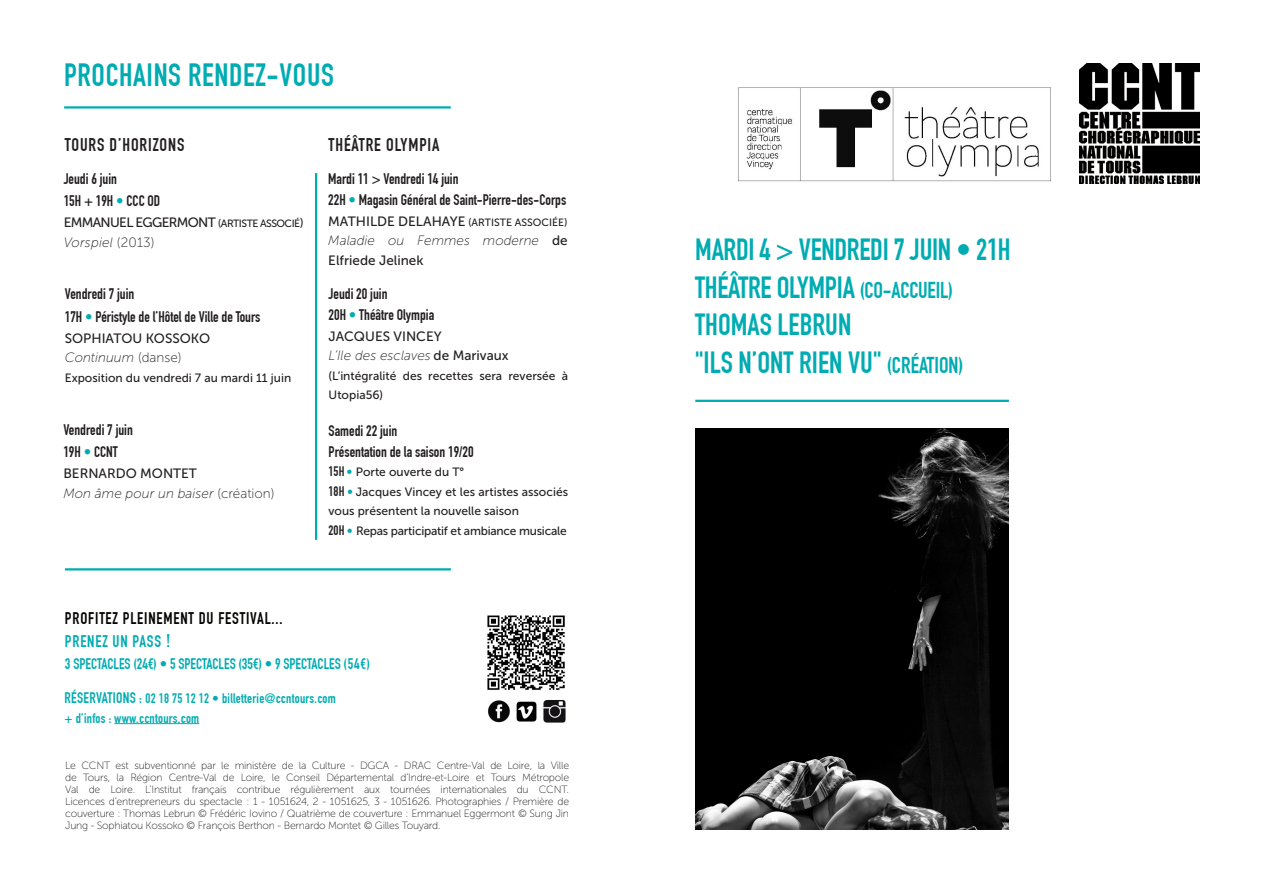
<style>
.page{position:relative;width:1263px;height:893px;background:#fff}
.page>*{position:absolute;margin:0;border:0;box-sizing:border-box;transform-origin:0 0}
.Genres___calendrier{font:700 31.5px "DIN Condensed";letter-spacing:.02em;color:#00acb2}
.texte_presentation{font:700 30px "DIN Condensed";letter-spacing:-.01em;color:#00acb2}
.Genres___calendrier-2{font:700 18px "DIN Condensed";letter-spacing:.05em;color:#231f20}
.DATE_NOIR{font:700 16.5px "DIN Condensed";letter-spacing:.05em;color:#040503}
.DATE_NOIR-2{font:700 16.5px "DIN Condensed";letter-spacing:.05em;color:#00acb2}
.Genres___calendrier-3{font:700 15px "DIN Condensed";color:#231f20}
.DATE_NOIR-3{font:700 15px "DIN Condensed";color:#231f20}
.DATE_NOIR-4{font:700 15px "DIN Condensed";color:#00acb2}
.DATE_NOIR-5{font:700 13.5px "DIN Condensed";letter-spacing:.02em;color:#00acb2}
.Genres___calendrier-4{font:italic 13.5px/19.5px "Museo Sans 100";color:#231f20}
.DATE_NOIR-6{font:italic 13.5px "Museo Sans 100";color:#231f20}
.DATE_NOIR-7{font:13.5px "Museo Sans 500";letter-spacing:-.05em;color:#231f20}
.DATE_NOIR-8{font:13.5px "Museo Sans 500";color:#231f20}
.Genres___calendrier-5{font:13.5px "Museo Sans 500";color:#231f20}
.Genres___calendrier-6{font:12px/19.5px "Museo Sans 500";color:#231f20}
.Genres___calendrier-7{font:12px "Museo Sans 500";letter-spacing:-.02em;color:#231f20}
.DATE_NOIR-9{font:12px "Museo Sans 500";color:#231f20}
.Distribution{font:10.5px/12px "Museo Sans 100";letter-spacing:-.02em;color:#231f20;text-align:justify}
.Genres___calendrier-8{font:10.5px "Museo Sans 500";color:#231f20}
.s1{color:#00acb2}
.s2{font-size:10.5px}
.s3{font-size:12px}
.s4{font-style:normal}
.s5{font-size:13.5px}
.s6{font-family:"Museo Sans 500";font-style:normal}
.s7{font-family:"DIN Condensed";font-weight:700;font-size:13.5px}
.s8{font-family:"DIN Condensed";font-weight:700;color:#00acb2}
.s9{font-size:18px}
.s10{font-size:15px}
.s11{font-size:22.5px}
</style>
<div class="page">
<hr style="left:695px;top:400px;width:314px;height:2px;background:#00acb2">
<hr style="left:114px;top:723px;width:85px;height:1px;background:#00acb2">
<hr style="left:64px;top:106px;width:387px;height:3px;background:#00acb2">
<img style="left:1080px;top:64px;width:119px;height:119px">
<hr style="left:65px;top:568px;width:386px;height:2px;background:#00acb2">
<img style="left:487px;top:615px;width:78px;height:75px">
<img style="left:695px;top:428px;width:314px;height:402px">
<img style="left:738px;top:87px;width:314px;height:95px">
<img style="left:488px;top:700px;width:22px;height:23px">
<img style="left:516px;top:700px;width:50px;height:23px">
<hr style="left:315px;top:173px;width:2px;height:367px;background:#00acb2">
<p class="Genres___calendrier" style="left:64px;top:57px;width:271px">PROCHAINS RENDEZ-VOUS</p>
<p class="Genres___calendrier-2" style="left:65px;top:134px;width:121px">TOURS D’HORIZONS</p>
<p class="Genres___calendrier-2" style="left:329px;top:134px;width:112px">THÉÂTRE OLYMPIA</p>
<p class="DATE_NOIR-3" style="left:64px;top:170px;width:55px">Jeudi 6 juin</p>
<p class="DATE_NOIR-3" style="left:64px;top:192px;width:98px">15H + 19H <span class="s1">•</span> CCC OD</p>
<p class="DATE_NOIR-7" style="left:64px;top:215px;width:242px">EMMANUEL EGGERMONT <span class="s2">(ARTISTE ASSOCIÉ</span><span class="s3">)</span></p>
<p class="DATE_NOIR-6" style="left:64px;top:235px;width:92px">Vorspiel <span class="s4">(2013)</span></p>
<p class="DATE_NOIR-3" style="left:65px;top:285px;width:71px">Vendredi 7 juin</p>
<p class="DATE_NOIR-3" style="left:65px;top:308px;width:197px">17H <span class="s1">•</span> Péristyle de l’Hôtel de Ville de Tours</p>
<p class="DATE_NOIR-8" style="left:65px;top:331px;width:147px">SOPHIATOU KOSSOKO</p>
<p class="DATE_NOIR-6" style="left:65px;top:350px;width:118px">Continuum <span class="s4">(danse)</span></p>
<p class="DATE_NOIR-9" style="left:65px;top:371px;width:228px">Exposition du vendredi 7 au mardi 11 juin</p>
<p class="DATE_NOIR-3" style="left:63px;top:421px;width:71px">Vendredi 7 juin</p>
<p class="DATE_NOIR-3" style="left:63px;top:443px;width:56px">19H <span class="s1">•</span> CCNT</p>
<p class="DATE_NOIR-8" style="left:63px;top:466px;width:135px">BERNARDO MONTET</p>
<p class="DATE_NOIR-6" style="left:63px;top:486px;width:213px">Mon âme pour un baiser <span class="s4">(création)</span></p>
<p class="Genres___calendrier-3" style="left:328px;top:170px;width:132px">Mardi 11 &gt; Vendredi 14 juin</p>
<p class="Genres___calendrier-3" style="left:328px;top:191px;width:240px">22H <span class="s1">•</span> Magasin Général de Saint-Pierre-des-Corps</p>
<p class="Genres___calendrier-8" style="left:328px;top:216px;width:241px"><span class="s5">MATHILDE DELAHAYE</span> (ARTISTE ASSOCIÉE)</p>
<p class="Genres___calendrier-4" style="left:328px;top:231px;width:241px">Maladie ou Femmes moderne <span class="s6">de<br>Elfriede Jelinek</span></p>
<p class="Genres___calendrier-3" style="left:329px;top:285px;width:60px">Jeudi 20 juin</p>
<p class="Genres___calendrier-3" style="left:329px;top:306px;width:107px">20H <span class="s1">•</span> Théâtre Olympia</p>
<p class="Genres___calendrier-5" style="left:329px;top:329px;width:115px">JACQUES VINCEY</p>
<p class="Genres___calendrier-4" style="left:329px;top:346px;width:182px">L’Ile des esclaves <span class="s6">de Marivaux</span></p>
<p class="Genres___calendrier-6" style="left:329px;top:366px;width:241px">(L’intégralité des recettes sera reversée à<br>Utopia56)</p>
<p class="Genres___calendrier-3" style="left:329px;top:421px;width:70px">Samedi 22 juin</p>
<p class="Genres___calendrier-3" style="left:329px;top:442px;width:147px">Présentation de la saison 19/20</p>
<p class="Genres___calendrier-6" style="left:329px;top:462px;width:137px"><span class="s7">15H</span> <span class="s8">•</span> Porte ouverte du T°</p>
<p class="Genres___calendrier-6" style="left:329px;top:482px;width:241px"><span class="s7">18H</span> <span class="s8">•</span> Jacques Vincey et les artistes associés vous présentent la nouvelle saison</p>
<p class="Genres___calendrier-7" style="left:329px;top:524px;width:240px"><span class="s7">20H</span> <span class="s8">•</span> Repas participatif et ambiance musicale</p>
<p class="DATE_NOIR" style="left:65px;top:609px;width:219px">PROFITEZ PLEINEMENT DU FESTIVAL...</p>
<p class="DATE_NOIR-2" style="left:65px;top:631px;width:107px">PRENEZ UN PASS <span class="s9">!</span></p>
<p class="DATE_NOIR-4" style="left:65px;top:655px;width:307px">3 SPECTACLES (24€) • 5 SPECTACLES (35€) • 9 SPECTACLES (54€)</p>
<p class="DATE_NOIR-5" style="left:65px;top:690px;width:273px"><span class="s10">RÉSERVATIONS :</span> 02 18 75 12 12 • billetterie@ccntours.com</p>
<p class="DATE_NOIR-5" style="left:65px;top:710px;width:136px">+ d’infos : www.ccntours.com</p>
<p class="Distribution" style="left:65px;top:760px;width:505px">Le CCNT est subventionné par le ministère de la Culture - DGCA - DRAC Centre-Val de Loire, la Ville de Tours, la Région Centre-Val de Loire, le Conseil Départemental d’Indre-et-Loire et Tours Métropole Val de Loire. L’Institut français contribue régulièrement aux tournées internationales du CCNT.<br>Licences d’entrepreneurs du spectacle : 1 - 1051624, 2 - 1051625, 3 - 1051626. Photographies / Première de couverture : Thomas Lebrun © Frédéric Iovino / Quatrième de couverture : Emmanuel Eggermont © Sung Jin Jung - Sophiatou Kossoko © François Berthon - Bernardo Montet © Gilles Touyard.</p>
<p class="texte_presentation" style="left:695px;top:232px;width:317px">MARDI 4 &gt; VENDREDI 7 JUIN • 21H</p>
<p class="texte_presentation" style="left:695px;top:270px;width:259px">THÉÂTRE OLYMPIA <span class="s11">(CO-ACCUEIL)</span></p>
<p class="texte_presentation" style="left:695px;top:307px;width:158px">THOMAS LEBRUN</p>
<p class="texte_presentation" style="left:695px;top:345px;width:270px">"ILS N’ONT RIEN VU" <span class="s11">(CRÉATION)</span></p>
</div>
